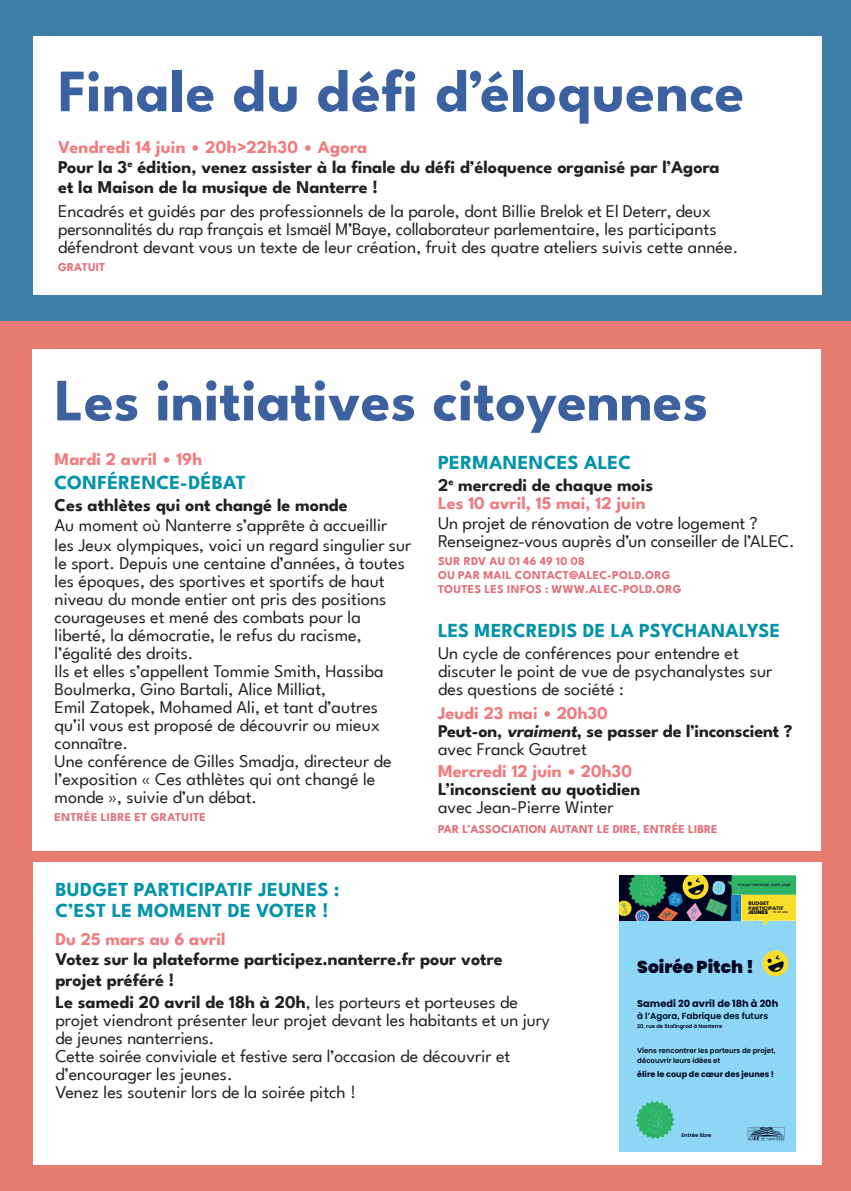
<style>
.page{position:relative;width:851px;height:1191px;background:#fff}
.page>*{position:absolute;margin:0;border:0;box-sizing:border-box;transform-origin:0 0}
.t1{font:700 60px "League Spartan";color:#3d619f}
.titre_rubrique{font:700 60px "League Spartan";letter-spacing:.01em;color:#3c61a0}
.titre_événement{font:700 20px "League Spartan";letter-spacing:.015em;color:#0093a9}
.t2{font:18px/18px "League Spartan";color:#231f20}
.t3{font:700 18px/18px "League Spartan";color:#231f20}
.t4{font:700 18px "League Spartan";color:#f27a7f}
.t5{font:900 17.2px "Poppins";color:#000521}
.t6{font:700 12px "League Spartan";letter-spacing:.015em;color:#e16e77}
.t7{font:700 9.8px "Poppins";color:#000521}
.t8{font:600 8.8px "Poppins";color:#000521}
.t9{font:700 8px "Poppins";color:#000521}
.t10{font:600 7px/10.6px "Poppins";color:#000521}
.t11{font:600 5.2px "Poppins";color:#000521}
.t12{font:700 5.2px/4.6px "Poppins";letter-spacing:.01em;color:#000521}
.t13{font:500 2.8px "Poppins";letter-spacing:.02em;color:#000521}
.s1{font-style:italic}
.s2{font-weight:400}
.s3{font-weight:700}
.s4{font-weight:900;font-size:5.2px}
</style>
<div class="page">
<div style="left:0;top:312px;width:850px;height:879px;background:#e87c72"></div>
<div style="left:0;top:0;width:850px;height:320px;background:#3d7fa6"></div>
<div style="left:33px;top:37px;width:788px;height:258px;background:#fff"></div>
<div style="left:33px;top:349px;width:787px;height:502px;background:#fff"></div>
<div style="left:33px;top:862px;width:788px;height:303px;background:#fff"></div>
<div style="left:619px;top:920px;width:176px;height:231px;background:#8dd6f6"></div>
<svg style="left:619px;top:875px;width:176px;height:51px;background:#5f875c"></svg>
<svg style="left:762px;top:950px;width:27px;height:27px"></svg>
<svg style="left:636px;top:1100px;width:38px;height:39px"></svg>
<svg style="left:747px;top:1127px;width:37px;height:13px"></svg>
<p class="titre_rubrique" style="left:58px;top:45px;width:687px">Finale du défi d’éloquence</p>
<p class="t4" style="left:58px;top:133px;width:311px">Vendredi 14 juin • 20h&gt;22h30 • Agora</p>
<p class="t3" style="left:58px;top:157px;width:663px">Pour la 3<sup>e</sup> édition, venez assister à la finale du défi d’éloquence organisé par l’Agora</p>
<p class="t3" style="left:58px;top:177px;width:321px">et la Maison de la musique de Nanterre !</p>
<p class="t2" style="left:58px;top:201px;width:654px">Encadrés et guidés par des professionnels de la parole, dont Billie Brelok et El Deterr, deux</p>
<p class="t2" style="left:58px;top:219px;width:660px">personnalités du rap français et Ismaël M’Baye, collaborateur parlementaire, les participants</p>
<p class="t2" style="left:58px;top:237px;width:681px">défendront devant vous un texte de leur création, fruit des quatre ateliers suivis cette année.</p>
<p class="t6" style="left:58px;top:258px;width:49px">GRATUIT</p>
<p class="t1" style="left:55px;top:354px;width:655px">Les initiatives citoyennes</p>
<p class="t4" style="left:55px;top:445px;width:149px">Mardi 2 avril • 19h</p>
<p class="titre_événement" style="left:55px;top:467px;width:193px">CONFÉRENCE-DÉBAT</p>
<p class="t3" style="left:55px;top:494px;width:295px">Ces athlètes qui ont changé le monde</p>
<p class="t2" style="left:55px;top:514px;width:334px">Au moment où Nanterre s’apprête à accueillir</p>
<p class="t2" style="left:55px;top:534px;width:358px">les Jeux olympiques, voici un regard singulier sur le sport. Depuis une centaine d’années, à toutes les époques, des sportives et sportifs de haut niveau du monde entier ont pris des positions</p>
<p class="t2" style="left:55px;top:606px;width:308px">courageuses et mené des combats pour la</p>
<p class="t2" style="left:55px;top:624px;width:309px">liberté, la démocratie, le refus du racisme,</p>
<p class="t2" style="left:55px;top:642px;width:140px">l’égalité des droits.</p>
<p class="t2" style="left:55px;top:660px;width:330px">Ils et elles s’appellent Tommie Smith, Hassiba<br>Boulmerka, Gino Bartali, Alice Milliat,</p>
<p class="t2" style="left:55px;top:696px;width:327px;text-align:justify">Emil Zatopek, Mohamed Ali, et tant d’autres qu’il vous est proposé de découvrir ou mieux connaître.</p>
<p class="t2" style="left:55px;top:750px;width:338px">Une conférence de Gilles Smadja, directeur de l’exposition « Ces athlètes qui ont changé le monde », suivie d’un débat.</p>
<p class="t6" style="left:55px;top:807px;width:153px">ENTRÉE LIBRE ET GRATUITE</p>
<p class="titre_événement" style="left:438px;top:447px;width:195px">PERMANENCES ALEC</p>
<p class="t3" style="left:438px;top:475px;width:217px">2<sup>e</sup> mercredi de chaque mois</p>
<p class="t4" style="left:438px;top:489px;width:209px">Les 10 avril, 15 mai, 12 juin</p>
<p class="t2" style="left:438px;top:513px;width:358px">Un projet de rénovation de votre logement ?<br>Renseignez-vous auprès d’un conseiller de l’ALEC.</p>
<p class="t6" style="left:438px;top:552px;width:148px">SUR RDV AU 01 46 49 10 08</p>
<p class="t6" style="left:438px;top:566px;width:234px">OU PAR MAIL CONTACT@ALEC-POLD.ORG</p>
<p class="t6" style="left:438px;top:580px;width:245px">TOUTES LES INFOS : WWW.ALEC-POLD.ORG</p>
<p class="titre_événement" style="left:438px;top:615px;width:343px">LES MERCREDIS DE LA PSYCHANALYSE</p>
<p class="t2" style="left:438px;top:643px;width:302px">Un cycle de conférences pour entendre et</p>
<p class="t2" style="left:438px;top:661px;width:336px">discuter le point de vue de psychanalystes sur des questions de société :</p>
<p class="t4" style="left:438px;top:699px;width:171px">Jeudi 23 mai • 20h30</p>
<p class="t3" style="left:438px;top:721px;width:356px">Peut-on, <span class="s1">vraiment</span>, se passer de l’inconscient ? <span class="s2">avec Franck Gautret</span></p>
<p class="t4" style="left:438px;top:757px;width:195px">Mercredi 12 juin • 20h30</p>
<p class="t3" style="left:438px;top:779px;width:204px">L’inconscient au quotidien</p>
<p class="t2" style="left:438px;top:797px;width:177px">avec Jean-Pierre Winter</p>
<p class="t6" style="left:438px;top:820px;width:281px">PAR L’ASSOCIATION AUTANT LE DIRE, ENTRÉE LIBRE</p>
<p class="titre_événement" style="left:55px;top:873px;width:285px">BUDGET PARTICIPATIF JEUNES :</p>
<p class="titre_événement" style="left:55px;top:895px;width:275px">C’EST LE MOMENT DE VOTER !</p>
<p class="t4" style="left:55px;top:925px;width:172px">Du 25 mars au 6 avril</p>
<p class="t3" style="left:55px;top:949px;width:449px">Votez sur la plateforme participez.nanterre.fr pour votre</p>
<p class="t3" style="left:55px;top:969px;width:120px">projet préféré !</p>
<p class="t2" style="left:55px;top:991px;width:496px"><span class="s3">Le samedi 20 avril de 18h à 20h</span>, les porteurs et porteuses de projet viendront présenter leur projet devant les habitants et un jury de jeunes nanterriens.</p>
<p class="t2" style="left:55px;top:1045px;width:456px">Cette soirée conviviale et festive sera l’occasion de découvrir et d’encourager les jeunes.</p>
<p class="t2" style="left:55px;top:1081px;width:302px">Venez les soutenir lors de la soirée pitch !</p>
<p class="t12" style="left:748px;top:900px;width:36px">BUDGET<br>PARTICIPATIF</p>
<p class="t13" style="left:748px;top:910px;width:41px"><span class="s4">JEUNES</span> 16-25 ANS</p>
<p class="t5" style="left:637px;top:957px;width:118px">Soirée Pitch !</p>
<p class="t7" style="left:637px;top:998px;width:142px">Samedi 20 avril de 18h à 20h</p>
<p class="t8" style="left:637px;top:1011px;width:132px">à l’Agora, Fabrique des futurs</p>
<p class="t11" style="left:637px;top:1023px;width:86px">20, rue de Stalingrad à Nanterre</p>
<p class="t10" style="left:637px;top:1045px;width:140px">Viens rencontrer les porteurs de projet, découvrir leurs idées et</p>
<p class="t9" style="left:637px;top:1069px;width:138px">élire le coup de cœur des jeunes !</p>
<p class="t11" style="left:681px;top:1132px;width:32px">Entrée libre</p>
</div>
